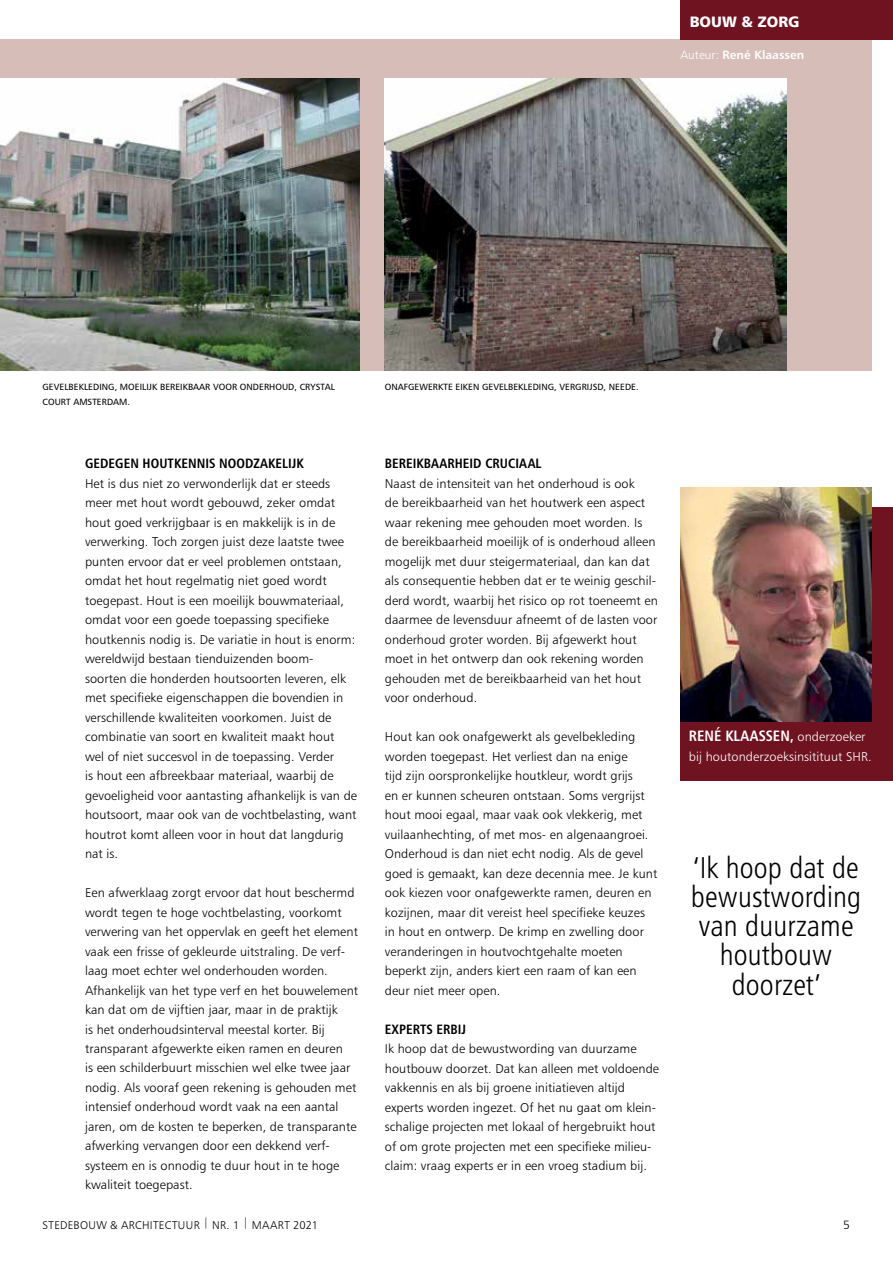
<style>
.page{position:relative;width:893px;height:1263px;background:#fff}
.page>*{position:absolute;margin:0;border:0;box-sizing:border-box;transform-origin:0 0}
.t1{font:30px/29.2px "Humanist 777 BT Light Condensed B";letter-spacing:.005em;color:#000;text-align:center}
.t2{font:15px "Humanist 777 BT Bold Condensed B";letter-spacing:.005em;color:#fff}
.t3{font:15px "Humanist 777 BT Black B";color:#fff}
.t4{font:13.5px "Humanist 777 BT Bold Condensed B";letter-spacing:.005em;color:#000}
.t5{font:12.75px/19.5px "Humanist 777 BT Light B";letter-spacing:.005em;color:#000}
.t6{font:12.75px "Humanist 777 BT Light B";color:#fff}
.t7{font:12px "Humanist 777 BT Bold B";color:#fff}
.t8{font:12px "Humanist 777 BT Light B";color:#000}
.t9{font:11.25px "Humanist 777 BT Light B";letter-spacing:.03em;color:#000}
.t10{font:9px "Humanist 777 BT Roman B";letter-spacing:.005em;color:#000}
.s1{font-family:"Humanist 777 BT Light B"}
.s2{font-family:"Humanist 777 BT Light B";font-size:12.75px}
</style>
<div class="page">
<div style="left:0;top:39px;width:872px;height:331px;background:#d7bdb8"></div>
<div style="left:680px;top:0;width:213px;height:39px;background:#701321"></div>
<img style="left:0;top:78px;width:359px;height:292px">
<img style="left:385px;top:78px;width:402px;height:292px">
<div style="left:680px;top:507px;width:213px;height:273px;background:#701321"></div>
<img style="left:680px;top:488px;width:192px;height:234px">
<p class="t3" style="left:690px;top:12px;width:111px">BOUW &amp; ZORG</p>
<p class="t7" style="left:680px;top:47px;width:125px"><span class="s1">Auteur:</span> René Klaassen</p>
<p class="t10" style="left:43px;top:381px;width:178px">GEVELBEKLEDING, MOEILIJK BEREIKBAAR VOO</p>
<p class="t10" style="left:232px;top:381px;width:104px">R ON DERHOUD, CRYSTAL</p>
<p class="t10" style="left:43px;top:396px;width:89px">CO URT AMSTERDAM.</p>
<p class="t4" style="left:85px;top:455px;width:220px">GEDEGEN HOUTKENNIS NOODZAKELIJK</p>
<p class="t5" style="left:85px;top:473px;width:274px">H et is dus niet zo verwonderlijk dat er steeds meer met hout wordt gebouwd, zeker omdat hout goed verkrijgbaar is en makkelijk is in de verwerking. Toch zorgen juist deze laatste twee punten ervoor dat er veel problemen ontstaan, omdat het hout regelmatig niet goed wordt toegepast. Hout is een moeilijk bouwmateriaal, omdat voor een goede toepassing specifieke houtkennis nodig is. De variatie in hout is enorm: wereldwijd bestaan tienduizenden boom&shy;soorten die honderden houtsoorten leveren, elk met specifieke eigenschappen die bovendien in verschillende kwaliteiten voorkomen. Juist de combinatie van soort en kwaliteit maakt hout<br>wel of niet succesvol in de toepassing. Verder<br>is hout een afbreekbaar materiaal, waarbij de gevoeligheid voor aantasting afhankelijk is van de houtsoort, maar ook van de vochtbelasting, want houtrot komt alleen voor in hout dat langdurig nat is.</p>
<p class="t5" style="left:85px;top:883px;width:275px">Een afwerklaag zorgt ervoor dat hout beschermd wordt tegen te hoge vochtbelasting, voorkomt verwering van het oppervlak en geeft het element vaak een frisse of gekleurde uitstraling. De verf&shy;laag moet echter wel onderhouden worden.<br>Afhankelijk van het type verf en het bouwelement kan dat om de vijftien jaar, maar in de praktijk<br>is het onderhoudsinterval meestal korter. Bij transparant afgewerkte eiken ramen en deuren<br>is een schilderbuurt misschien wel elke twee jaar nodig. Als vooraf geen rekening is gehouden met intensief onderhoud wordt vaak na een aantal jaren, om de kosten te beperken, de transparante afwerking vervangen door een dekkend verf&shy;systeem en is onnodig te duur hout in te hoge kwaliteit toegepast.</p>
<p class="t10" style="left:385px;top:381px;width:255px">ONAFGEWERKTE EIKEN GEVELBEKLEDING, VERGRIJSD, NEEDE.</p>
<p class="t4" style="left:385px;top:455px;width:158px">BEREIKBAARHEID CRUCIAAL</p>
<p class="t5" style="left:385px;top:473px;width:275px">Naast de intensiteit van het onderhoud is ook<br>de bereikbaarheid van het houtwerk een aspect waar rekening mee gehouden moet worden. Is de bereikbaarheid moeilijk of is onderhoud alleen mogelijk met duur steigermateriaal, dan kan dat als consequentie hebben dat er te weinig geschil&shy;derd wordt, waarbij het risico op rot toeneemt en daarmee de levensduur afneemt of de lasten voor onderhoud groter worden. Bij afgewerkt hout moet in het ontwerp dan ook rekening worden gehouden met de bereikbaarheid van het hout voor onderhoud.</p>
<p class="t5" style="left:385px;top:727px;width:274px">Hout kan ook onafgewerkt als gevelbekleding worden toegepast. Het verliest dan na enige<br>tijd zijn oorspronkelijke houtkleur, wordt grijs<br>en er kunnen scheuren ontstaan. Soms vergrijst hout mooi egaal, maar vaak ook vlekkerig, met vuilaanhechting, of met mos- en algenaangroei.<br>Onderhoud is dan niet echt nodig. Als de gevel goed is gemaakt, kan deze decennia mee. Je kunt ook kiezen voor onafgewerkte ramen, deuren en kozijnen, maar dit vereist heel specifieke keuzes in hout en ontwerp. De krimp en zwelling door veranderingen in houtvochtgehalte moeten beperkt zijn, anders kiert een raam of kan een deur niet meer open.</p>
<p class="t4" style="left:385px;top:1020px;width:83px">EXPERTS ERBIJ</p>
<p class="t5" style="left:385px;top:1039px;width:276px">I k hoop dat de bewustwording van duurzame houtbouw doorzet. Dat kan alleen met voldoende vakkennis en als bij groene initiatieven altijd experts worden ingezet. Of het nu gaat om klein&shy;schalige projecten met lokaal of hergebruikt hout of om grote projecten met een specifieke milieu&shy;claim: vraag experts er in een vroeg stadium bij.</p>
<p class="t2" style="left:689px;top:726px;width:178px">RENÉ KLAASSEN, <span class="s2">onderzoeker</span></p>
<p class="t6" style="left:689px;top:748px;width:184px">bij houtonderzoeksinsitituut SHR.</p>
<h1 class="t1" style="left:691px;top:852px;width:172px">‘Ik hoop dat de bewustwording van duurzame houtbouw doorzet’</h1>
<p class="t9" style="left:43px;top:1218px;width:277px">stedebouw &amp; architectuur | nr. 1 | maart 2021</p>
<p class="t8" style="left:843px;top:1217px;width:8px">5</p>
</div>
